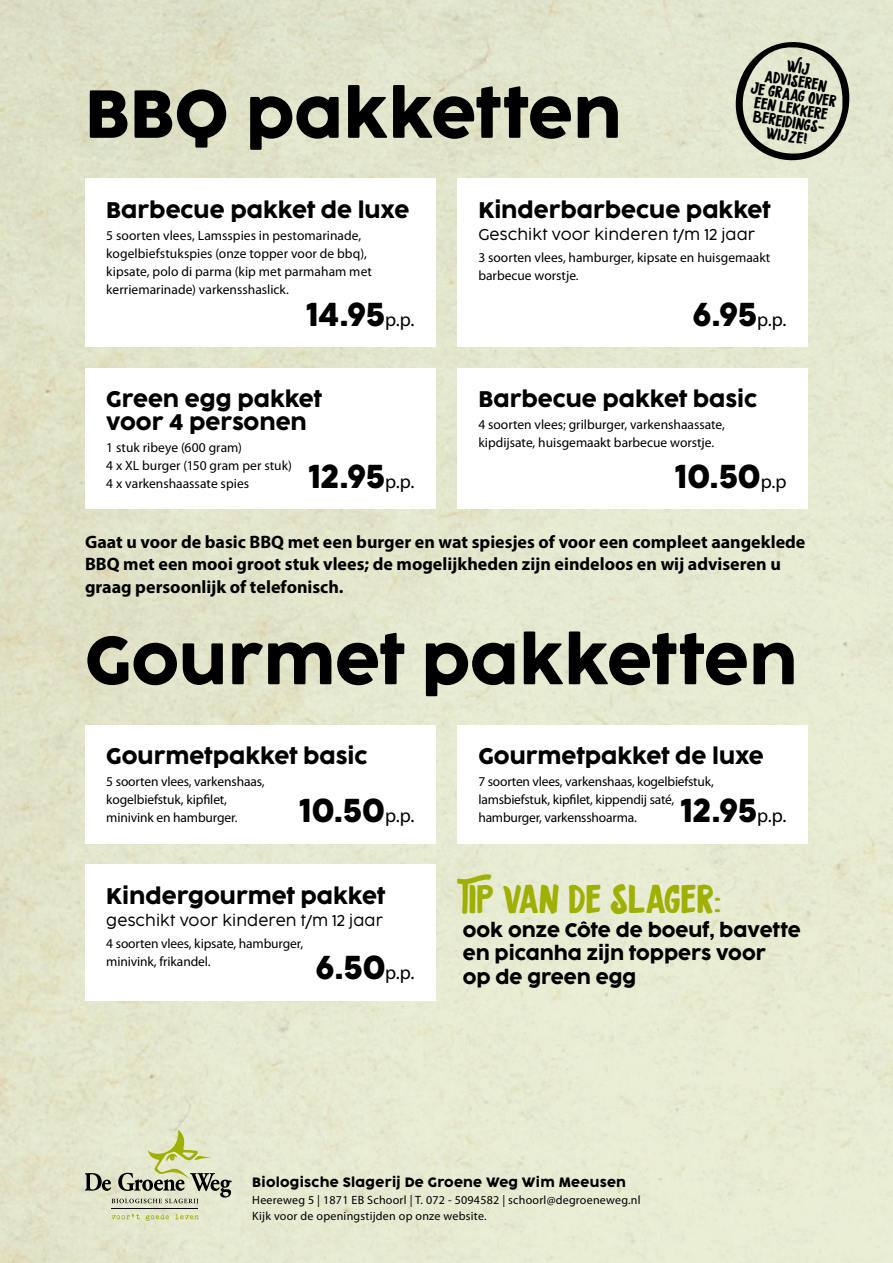
<style>
.page{position:relative;width:893px;height:1263px;background:#fff}
.page>*{position:absolute;margin:0;border:0;box-sizing:border-box;transform-origin:0 0}
.t1{font:67.5px "Cocogoose Pro";color:#000}
.t2{font:40.5px "Oldventure";color:#9fb000}
.t3{font:33px "Cocogoose Pro";letter-spacing:-.005em;color:#000}
.t4{font:22.5px/22.5px "Cocogoose Pro";color:#000}
.t5{font:19.5px/23.4px "Cocogoose Pro";color:#000}
.t6{font:700 18px/22.5px "Myriad Pro";color:#000}
.t7{font:16.65px/13.8px "Oldventure";color:#000;text-align:center}
.t8{font:300 15.6px "Cocogoose Pro";letter-spacing:.005em;color:#000}
.t9{font:13.5px/18px "Myriad Pro";color:#000}
.t10{font:13.5px "Cocogoose Pro";letter-spacing:.02em;color:#000}
.t11{font:12px/16.5px "Myriad Pro";letter-spacing:.02em;color:#000}
.s1{font-family:"Myriad Pro";font-size:19.5px}
</style>
<div class="page">
<img style="left:0;top:0;width:893px;height:1263px">
<svg style="left:85px;top:1130px;width:146px;height:74px;background:#cacdaf"></svg>
<svg style="left:112px;top:1214px;width:28px;height:5px"></svg>
<svg style="left:146px;top:1214px;width:23px;height:6px"></svg>
<svg style="left:175px;top:1214px;width:24px;height:5px"></svg>
<hr style="left:112px;top:1208px;width:86px;height:1px;background:#000">
<svg style="left:731px;top:37px;width:123px;height:127px;background:#c2c6b1"></svg>
<div style="left:85px;top:725px;width:351px;height:118px;background:#fff"></div>
<div style="left:85px;top:865px;width:351px;height:136px;background:#fff"></div>
<div style="left:457px;top:725px;width:351px;height:118px;background:#fff"></div>
<div style="left:85px;top:179px;width:351px;height:168px;background:#fff"></div>
<div style="left:457px;top:179px;width:351px;height:168px;background:#fff"></div>
<div style="left:457px;top:368px;width:351px;height:141px;background:#fff"></div>
<div style="left:85px;top:368px;width:351px;height:141px;background:#fff"></div>
<h1 class="t1" style="left:85px;top:66px;width:538px">BBQ pakketten</h1>
<p class="t7" style="left:757px;top:54px;width:88px;rotate:10deg">Wij adviseren<br>je graag over een lekkere bereidings&shy;wijze!</p>
<h3 class="t4" style="left:106px;top:198px;width:305px">Barbecue pakket de luxe</h3>
<p class="t9" style="left:106px;top:226px;width:267px">5 soorten vlees, Lamsspies in pestomarinade, kogelbiefstukspies (onze topper voor de bbq), kipsate, polo di parma (kip met parmaham met kerriemarinade) varkensshaslick.</p>
<h3 class="t3" style="left:307px;top:291px;width:109px">14.95<span class="s1">p.p.</span></h3>
<h3 class="t4" style="left:106px;top:387px;width:217px">Green egg pakket voor 4 personen</h3>
<p class="t9" style="left:106px;top:438px;width:187px">1 stuk ribeye (600 gram)<br>4 x XL burger (150 gram per stuk)<br>4 x varkenshaassate spies</p>
<h3 class="t3" style="left:309px;top:453px;width:107px">12.95<span class="s1">p.p.</span></h3>
<h3 class="t4" style="left:478px;top:198px;width:294px">Kinderbarbecue pakket</h3>
<p class="t8" style="left:478px;top:225px;width:278px">Geschikt voor kinderen t/m 12 jaar</p>
<p class="t9" style="left:478px;top:249px;width:293px">3 soorten vlees, hamburger, kipsate en huisgemaakt barbecue worstje.</p>
<h3 class="t3" style="left:692px;top:291px;width:96px">6.95<span class="s1">p.p.</span></h3>
<h3 class="t4" style="left:478px;top:387px;width:281px">Barbecue pakket basic</h3>
<p class="t9" style="left:478px;top:416px;width:248px">4 soorten vlees; grilburger, varkenshaassate, kipdijsate, huisgemaakt barbecue worstje.</p>
<h3 class="t3" style="left:675px;top:453px;width:113px">10.50<span class="s1">p.p</span></h3>
<h3 class="t6" style="left:85px;top:530px;width:722px">Gaat u voor de basic BBQ met een burger en wat spiesjes of voor een compleet aangeklede<br>BBQ met een mooi groot stuk vlees; de mogelijkheden zijn eindeloos en wij adviseren u graag persoonlijk of telefonisch.</h3>
<h1 class="t1" style="left:85px;top:613px;width:714px">Gourmet pakketten</h1>
<h3 class="t4" style="left:106px;top:744px;width:263px">Gourmetpakket basic</h3>
<p class="t9" style="left:106px;top:773px;width:160px">5 soorten vlees, varkenshaas, kogelbiefstuk, kipfilet, minivink en hamburger.</p>
<h3 class="t4" style="left:478px;top:744px;width:287px">Gourmetpakket de luxe</h3>
<p class="t9" style="left:478px;top:773px;width:237px">7 soorten vlees, varkenshaas, kogelbiefstuk, lamsbiefstuk, kipfilet, kippendij saté, hamburger, varkensshoarma.</p>
<h3 class="t3" style="left:300px;top:787px;width:116px">10.50<span class="s1">p.p.</span></h3>
<h3 class="t3" style="left:681px;top:787px;width:107px">12.95<span class="s1">p.p.</span></h3>
<h3 class="t4" style="left:106px;top:883px;width:280px">Kindergourmet pakket</h3>
<p class="t8" style="left:106px;top:910px;width:278px">geschikt voor kinderen t/m 12 jaar</p>
<p class="t9" style="left:106px;top:935px;width:198px">4 soorten vlees, kipsate, hamburger, minivink, frikandel.</p>
<h3 class="t3" style="left:316px;top:944px;width:101px">6.50<span class="s1">p.p.</span></h3>
<h2 class="t2" style="left:463px;top:872px;width:261px">Tip van de slager:</h2>
<h3 class="t5" style="left:463px;top:917px;width:339px">ook onze Côte de boeuf, bavette en picanha zijn toppers voor<br>op de green egg</h3>
<p class="t10" style="left:252px;top:1173px;width:375px">Biologische Slagerij De Groene Weg Wim Meeusen</p>
<p class="t11" style="left:252px;top:1192px;width:390px">Heereweg 5 | 1871 EB Schoorl | T. 072 - 5094582 | schoorl@degroeneweg.nl<br>Kijk voor de openingstijden op onze website.</p>
</div>
